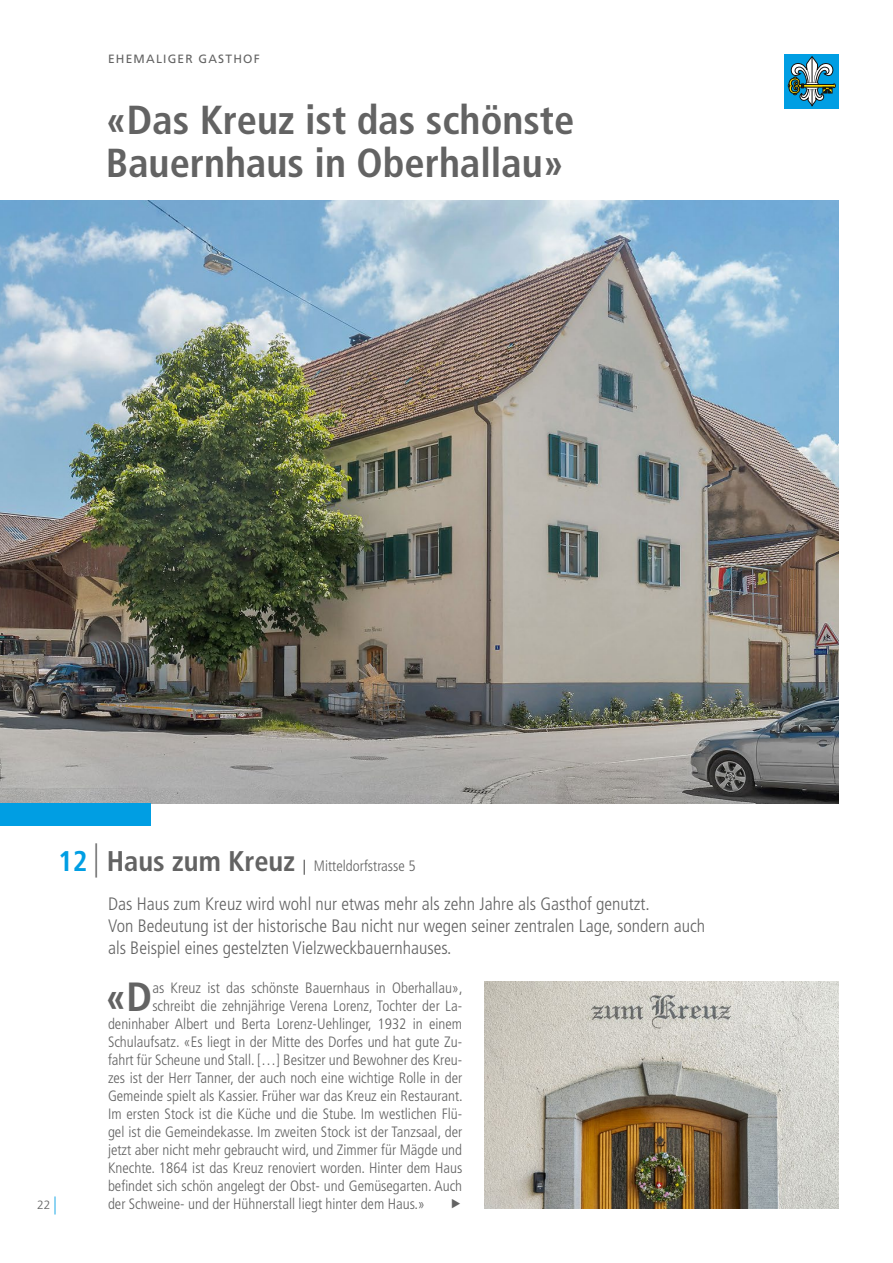
<style>
.page{position:relative;width:893px;height:1263px;background:#fff}
.page>*{position:absolute;margin:0;border:0;box-sizing:border-box;transform-origin:0 0}
.t1{font:700 condensed 40.8px "Frutiger";color:#636363}
.t2{font:700 condensed 40.5px/43.5px "Frutiger LT Std";color:#636363}
.t3{font:300 condensed 18px/21.6px "Frutiger LT Std";color:#636363}
.t4{font:300 condensed 15px "Frutiger";color:#636363}
.t5{font:300 condensed 15px "Frutiger LT Std";color:#636363}
.t6{font:12px "Frutiger";letter-spacing:.1em;color:#636363}
.t7{font:300 12px "Frutiger LT Std";color:#636363}
.s1{font-weight:700;font-size:28.5px;color:#009ee3}
.s2{font-size:34.2px}
.s3{font-weight:700;font-size:28.5px}
.s4{font-weight:700}
.s5{font-size:18px;color:#009ee3}
</style>
<div class="page">
<img style="left:0;top:200px;width:839px;height:603px">
<div style="left:0;top:803px;width:151px;height:23px;background:#009ee3"></div>
<div style="left:785px;top:54px;width:54px;height:54px;background:#009ee3"></div>
<svg style="left:787px;top:56px;width:49px;height:50px"></svg>
<img style="left:485px;top:981px;width:354px;height:228px">
<p class="t6" style="left:108px;top:52px;width:153px">EHEMALIGER GASTHOF</p>
<h2 class="t2" style="left:106px;top:98px;width:470px">«Das Kreuz ist das schönste<br>Bauernhaus in Oberhallau»</h2>
<p class="t5" style="left:58px;top:857px;width:359px"><span class="s1">12</span> <span class="s2">|</span> <span class="s3">Haus zum Kreuz</span> <span class="s4">|</span> Mitteldorfstrasse 5</p>
<p class="t7" style="left:37px;top:1198px;width:21px">22 <span class="s5">|</span></p>
<p class="t3" style="left:108px;top:893px;width:598px">Das Haus zum Kreuz wird wohl nur etwas mehr als zehn Jahre als Gasthof genutzt.<br>Von Bedeutung ist der historische Bau nicht nur wegen seiner zentralen Lage, sondern auch als Beispiel eines gestelzten Vielzweckbauernhauses.</p>
<h1 class="t1" style="left:105px;top:973px;width:48px">«D</h1>
<p class="t4" style="left:152px;top:980px;width:312px">as Kreuz ist das schönste Bauernhaus in Oberhallau»,</p>
<p class="t4" style="left:152px;top:998px;width:311px">schreibt die zehnjährige Verena Lorenz, Tochter der La-</p>
<p class="t4" style="left:108px;top:1016px;width:356px">deninhaber Albert und Berta Lorenz-Uehlinger, 1932 in einem</p>
<p class="t4" style="left:108px;top:1034px;width:356px">Schulaufsatz. «Es liegt in der Mitte des Dorfes und hat gute Zu-</p>
<p class="t4" style="left:108px;top:1052px;width:356px">fahrt für Scheune und Stall. […] Besitzer und Bewohner des Kreu-</p>
<p class="t4" style="left:108px;top:1070px;width:356px">zes ist der Herr Tanner, der auch noch eine wichtige Rolle in der</p>
<p class="t4" style="left:108px;top:1088px;width:356px">Gemeinde spielt als Kassier. Früher war das Kreuz ein Restaurant.</p>
<p class="t4" style="left:108px;top:1106px;width:356px">Im ersten Stock ist die Küche und die Stube. Im westlichen Flü-</p>
<p class="t4" style="left:108px;top:1124px;width:356px">gel ist die Gemeindekasse. Im zweiten Stock ist der Tanzsaal, der</p>
<p class="t4" style="left:108px;top:1142px;width:356px">jetzt aber nicht mehr gebraucht wird, und Zimmer für Mägde und</p>
<p class="t4" style="left:108px;top:1160px;width:356px">Knechte. 1864 ist das Kreuz renoviert worden. Hinter dem Haus</p>
<p class="t4" style="left:108px;top:1178px;width:356px">befindet sich schön angelegt der Obst- und Gemüsegarten. Auch</p>
<p class="t4" style="left:108px;top:1196px;width:319px">der Schweine- und der Hühnerstall liegt hinter dem Haus.»</p>
</div>
